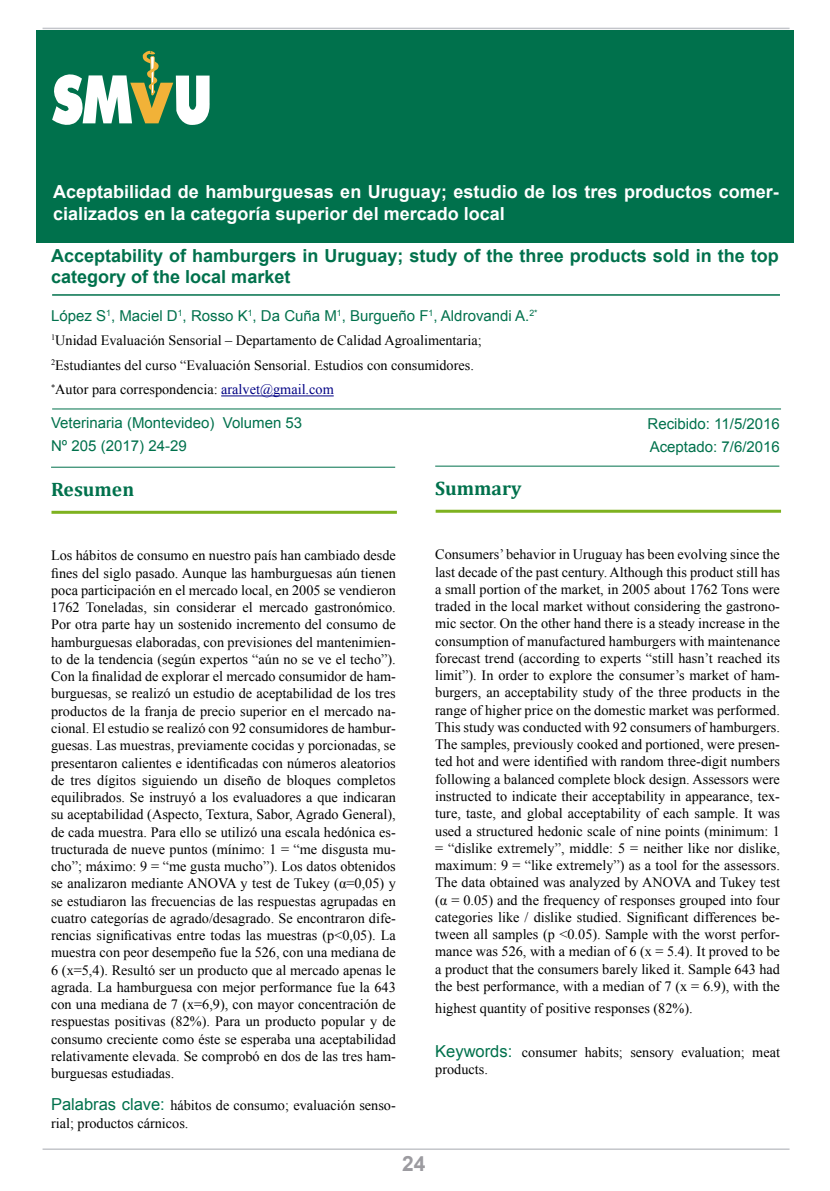
<style>
.page{position:relative;width:830px;height:1191px;background:#fff}
.page>*{position:absolute;margin:0;border:0;box-sizing:border-box;transform-origin:0 0}
.t1{font:700 21px "Arial";color:#9c9ba0}
.t2{font:700 19.5px "Cambria";color:#00714c}
.t3{font:700 18px/22.5px "Arial";color:#fff}
.t4{font:700 18px/21px "Arial";color:#00714c}
.t5{font:15px/22.5px "Arial";color:#00714c}
.t6{font:14.25px/17.2px "Times New Roman";color:#000}
.s1{color:#000084}
.s2{font-family:"Arial";font-size:16.5px;color:#00714c}
</style>
<div class="page">
<hr style="left:43px;top:28px;width:746px;height:1px;background:#c3c5ca">
<hr style="left:43px;top:1148px;width:746px;height:2px;background:#c3c5ca">
<div style="left:36px;top:30px;width:757px;height:212px;background:#00714c"></div>
<svg style="left:52px;top:51px;width:158px;height:74px"></svg>
<hr style="left:52px;top:294px;width:727px;height:2px;background:#00714c">
<hr style="left:52px;top:408px;width:728px;height:1px;background:#00714c">
<hr style="left:221px;top:395px;width:112px;height:1px;background:#000084">
<hr style="left:51px;top:511px;width:345px;height:3px;background:#7eb21f">
<hr style="left:51px;top:467px;width:344px;height:1px;background:#00714c">
<hr style="left:435px;top:510px;width:345px;height:3px;background:#7eb21f">
<hr style="left:435px;top:466px;width:344px;height:1px;background:#00714c">
<p class="t3" style="left:53px;top:181px;width:726px">Aceptabilidad de hamburguesas en Uruguay; estudio de los tres productos comer&shy;cializados en la categoría superior del mercado local</p>
<p class="t4" style="left:51px;top:246px;width:729px">Acceptability of hamburgers in Uruguay; study of the three products sold in the top category of the local market</p>
<p class="t5" style="left:51px;top:305px;width:488px">López S<sup>1</sup>, Maciel D<sup>1</sup>, Rosso K<sup>1</sup>, Da Cuña M<sup>1</sup>, Burgueño F<sup>1</sup>, Aldrovandi A.<sup>2*</sup></p>
<p class="t6" style="left:51px;top:327px;width:432px;line-height:24.8px"><sup>1</sup>Unidad Evaluación Sensorial – Departamento de Calidad Agroalimentaria;<br><sup>2</sup>Estudiantes del curso “Evaluación Sensorial. Estudios con consumidores. <sup>*</sup>Autor para correspondencia: <span class="s1">aralvet@gmail.com</span></p>
<p class="t5" style="left:51px;top:412px;width:252px">Veterinaria (Montevideo) Volumen 53<br>Nº 205 (2017) 24-29</p>
<h2 class="t2" style="left:51px;top:475px;width:84px">Resumen</h2>
<h2 class="t2" style="left:435px;top:474px;width:88px">Summary</h2>
<p class="t5" style="left:647px;top:413px;width:134px">Recibido: 11/5/2016<br>Aceptado: 7/6/2016</p>
<p class="t6" style="left:51px;top:547px;width:346px;text-align:justify">Los hábitos de consumo en nuestro país han cambiado desde fines del siglo pasado. Aunque las hamburguesas aún tienen poca participación en el mercado local, en 2005 se vendieron 1762 Toneladas, sin considerar el mercado gastronómico.<br>Por otra parte hay un sostenido incremento del consumo de hamburguesas elaboradas, con previsiones del mantenimien&shy;to de la tendencia (según expertos “aún no se ve el techo”).<br>Con la finalidad de explorar el mercado consumidor de ham&shy;burguesas, se realizó un estudio de aceptabilidad de los tres productos de la franja de precio superior en el mercado na&shy;cional. El estudio se realizó con 92 consumidores de hambur&shy;guesas. Las muestras, previamente cocidas y porcionadas, se presentaron calientes e identificadas con números aleatorios de tres dígitos siguiendo un diseño de bloques completos equilibrados. Se instruyó a los evaluadores a que indicaran su aceptabilidad (Aspecto, Textura, Sabor, Agrado General), de cada muestra. Para ello se utilizó una escala hedónica es&shy;tructurada de nueve puntos (mínimo: 1 = “me disgusta mu&shy;cho”; máximo: 9 = “me gusta mucho”). Los datos obtenidos se analizaron mediante ANOVA y test de Tukey (α=0,05) y se estudiaron las frecuencias de las respuestas agrupadas en cuatro categorías de agrado/desagrado. Se encontraron dife&shy;rencias significativas entre todas las muestras (p&lt;0,05). La muestra con peor desempeño fue la 526, con una mediana de 6 (x=5,4). Resultó ser un producto que al mercado apenas le agrada. La hamburguesa con mejor performance fue la 643 con una mediana de 7 (x=6,9), con mayor concentración de respuestas positivas (82%). Para un producto popular y de consumo creciente como éste se esperaba una aceptabilidad relativamente elevada. Se comprobó en dos de las tres ham&shy;burguesas estudiadas.</p>
<p class="t6" style="left:51px;top:1096px;width:346px"><span class="s2">Palabras clave:</span> hábitos de consumo; evaluación senso&shy;rial; productos cárnicos.</p>
<p class="t6" style="left:435px;top:545px;width:346px;text-align:justify">Consumers’ behavior in Uruguay has been evolving since the last decade of the past century. Although this product still has a small portion of the market, in 2005 about 1762 Tons were traded in the local market without considering the gastrono&shy;mic sector. On the other hand there is a steady increase in the consumption of manufactured hamburgers with maintenance forecast trend (according to experts “still hasn’t reached its limit”). In order to explore the consumer’s market of ham&shy;burgers, an acceptability study of the three products in the range of higher price on the domestic market was performed.<br>This study was conducted with 92 consumers of hamburgers.<br>The samples, previously cooked and portioned, were presen&shy;ted hot and were identified with random three-digit numbers following a balanced complete block design. Assessors were instructed to indicate their acceptability in appearance, tex&shy;ture, taste, and global acceptability of each sample. It was used a structured hedonic scale of nine points (minimum: 1 = “dislike extremely”, middle: 5 = neither like nor dislike, maximum: 9 = “like extremely”) as a tool for the assessors.<br>The data obtained was analyzed by ANOVA and Tukey test (α = 0.05) and the frequency of responses grouped into four categories like / dislike studied. Significant differences be&shy;tween all samples (p &lt;0.05). Sample with the worst perfor&shy;mance was 526, with a median of 6 (x = 5.4). It proved to be a product that the consumers barely liked it. Sample 643 had the best performance, with a median of 7 (x = 6.9), with the</p>
<p class="t6" style="left:435px;top:999px;width:259px">highest quantity of positive responses (82%).</p>
<p class="t6" style="left:435px;top:1043px;width:346px"><span class="s2">Keywords:</span> consumer habits; sensory evaluation; meat products.</p>
<h1 class="t1" style="left:402px;top:1149px;width:25px">24</h1>
</div>
